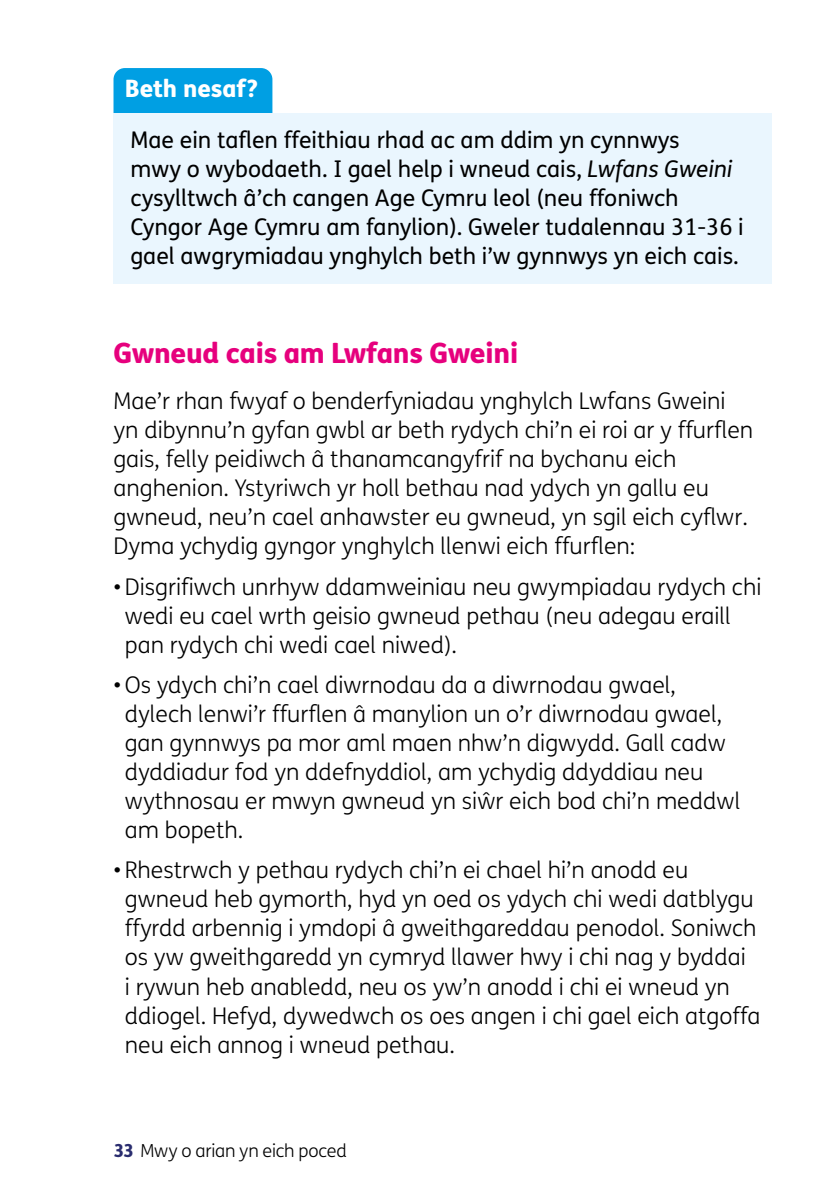
<style>
.page{position:relative;width:840px;height:1191px;background:#fff}
.page>*{position:absolute;margin:0;border:0;box-sizing:border-box;transform-origin:0 0}
.t1{font:800 28px "FS Me";letter-spacing:-.01em;color:#e6007d}
.t2{font:800 24px "FS Me";letter-spacing:-.005em;color:#fff}
.t3{font:300 23px/29px "FS Me";color:#000}
.t4{font:23px/29px "FS Me";color:#000}
.t5{font:300 18px "FS Me";letter-spacing:-.015em;color:#000}
.s1{font-style:italic}
.s2{font-weight:800;color:#2a2d6f}
</style>
<div class="page">
<div style="left:113px;top:68px;width:159px;height:45px;background:#009fe3"></div>
<div style="left:113px;top:113px;width:658px;height:170px;background:#eaf6fe"></div>
<p class="t2" style="left:125px;top:70px;width:134px">Beth nesaf?</p>
<p class="t4" style="left:130px;top:125px;width:614px">Mae ein taflen ffeithiau rhad ac am ddim yn cynnwys<br>mwy o wybodaeth. I gael help i wneud cais, <span class="s1">Lwfans Gweini </span>cysylltwch â’ch cangen Age Cymru leol (neu ffoniwch Cyngor Age Cymru am fanylion). Gweler tudalennau 31-36 i gael awgrymiadau ynghylch beth i’w gynnwys yn eich cais.</p>
<p class="t1" style="left:113px;top:331px;width:406px">Gwneud cais am Lwfans Gweini</p>
<p class="t3" style="left:113px;top:386px;width:640px">Mae’r rhan fwyaf o benderfyniadau ynghylch Lwfans Gweini yn dibynnu’n gyfan gwbl ar beth rydych chi’n ei roi ar y ffurflen gais, felly peidiwch â thanamcangyfrif na bychanu eich anghenion. Ystyriwch yr holl bethau nad ydych yn gallu eu gwneud, neu’n cael anhawster eu gwneud, yn sgil eich cyflwr.<br>Dyma ychydig gyngor ynghylch llenwi eich ffurflen:</p>
<p class="t3" style="left:125px;top:571px;width:637px;text-indent:-11px">•Disgrifiwch unrhyw ddamweiniau neu gwympiadau rydych chi wedi eu cael wrth geisio gwneud pethau (neu adegau eraill pan rydych chi wedi cael niwed).</p>
<p class="t3" style="left:125px;top:670px;width:616px;text-indent:-11px">•Os ydych chi’n cael diwrnodau da a diwrnodau gwael, dylech lenwi’r ffurflen â manylion un o’r diwrnodau gwael, gan gynnwys pa mor aml maen nhw’n digwydd. Gall cadw dyddiadur fod yn ddefnyddiol, am ychydig ddyddiau neu wythnosau er mwyn gwneud yn siŵr eich bod chi’n meddwl am bopeth.</p>
<p class="t3" style="left:125px;top:855px;width:636px;text-indent:-11px">• Rhestrwch y pethau rydych chi’n ei chael hi’n anodd eu gwneud heb gymorth, hyd yn oed os ydych chi wedi datblygu ffyrdd arbennig i ymdopi â gweithgareddau penodol. Soniwch os yw gweithgaredd yn cymryd llawer hwy i chi nag y byddai<br>i rywun heb anabledd, neu os yw’n anodd i chi ei wneud yn ddiogel. Hefyd, dywedwch os oes angen i chi gael eich atgoffa neu eich annog i wneud pethau.</p>
<p class="t5" style="left:113px;top:1138px;width:235px"><span class="s2">33</span> Mwy o arian yn eich poced</p>
</div>
